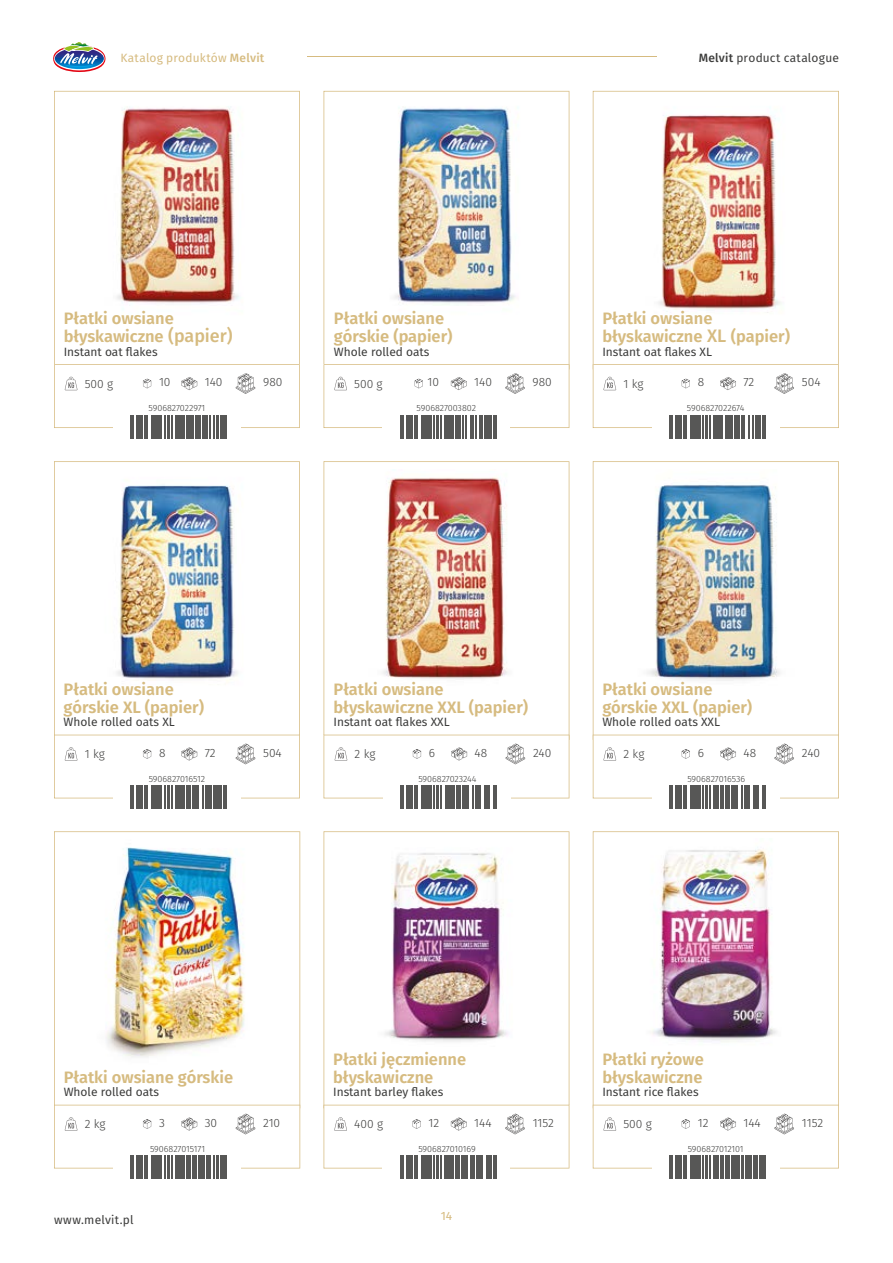
<style>
.page{position:relative;width:893px;height:1263px;background:#fff}
.page>*{position:absolute;margin:0;border:0;box-sizing:border-box;transform-origin:0 0}
.t1{font:600 16.5px/18px "Fira Sans";color:#d6bb80}
.t2{font:12px "Fira Sans";color:#3c3c3b}
.t3{font:300 12px "Fira Sans";color:#3c3c3b}
.t4{font:12px "Fira Sans";letter-spacing:.015em;color:#d6bb80}
.t5{font:12px "Fira Sans";letter-spacing:.02em;color:#3c3c3b}
.t6{font:300 9px "Fira Sans";letter-spacing:-.01em;color:#3c3c3b}
.s1{font-weight:500}
.s2{font-weight:500;font-size:18px}
</style>
<div class="page">
<svg style="left:53px;top:42px;width:52px;height:30px"></svg>
<img style="left:324px;top:91px;width:245px;height:273px">
<img style="left:54px;top:461px;width:246px;height:274px">
<img style="left:593px;top:461px;width:246px;height:274px">
<img style="left:324px;top:461px;width:245px;height:274px">
<img style="left:593px;top:91px;width:246px;height:273px">
<img style="left:54px;top:831px;width:246px;height:274px">
<img style="left:54px;top:91px;width:246px;height:273px">
<img style="left:324px;top:831px;width:245px;height:274px">
<img style="left:593px;top:831px;width:246px;height:274px">
<svg style="left:54px;top:735px;width:246px;height:74px"></svg>
<svg style="left:593px;top:364px;width:246px;height:75px"></svg>
<svg style="left:54px;top:1105px;width:246px;height:74px"></svg>
<svg style="left:324px;top:735px;width:245px;height:74px"></svg>
<svg style="left:593px;top:735px;width:246px;height:74px"></svg>
<svg style="left:324px;top:364px;width:245px;height:75px"></svg>
<svg style="left:54px;top:364px;width:246px;height:75px"></svg>
<svg style="left:593px;top:1105px;width:246px;height:74px"></svg>
<svg style="left:324px;top:1105px;width:245px;height:74px"></svg>
<hr style="left:307px;top:56px;width:350px;height:1px;background:#d6bb80">
<p class="t4" style="left:121px;top:49px;width:145px">Katalog produktów <span class="s1">Melvit</span></p>
<p class="t2" style="left:699px;top:49px;width:142px"><span class="s1">Melvit</span> product catalogue</p>
<p class="t1" style="left:64px;top:308px;width:171px">Płatki owsiane błyskawiczne <span class="s2">(papier)</span></p>
<p class="t2" style="left:64px;top:342px;width:96px">Instant oat flakes</p>
<p class="t1" style="left:334px;top:308px;width:120px">Płatki owsiane górskie (papier)</p>
<p class="t2" style="left:334px;top:342px;width:97px">Whole rolled oats</p>
<p class="t1" style="left:602px;top:308px;width:189px">Płatki owsiane błyskawiczne <span class="s2">XL</span> (papier)</p>
<p class="t2" style="left:602px;top:342px;width:111px">Instant oat flakes XL</p>
<p class="t3" style="left:85px;top:375px;width:30px">500 g</p>
<p class="t3" style="left:159px;top:374px;width:13px">10</p>
<p class="t3" style="left:205px;top:374px;width:19px">140</p>
<p class="t3" style="left:263px;top:374px;width:21px">980</p>
<p class="t3" style="left:354px;top:375px;width:30px">500 g</p>
<p class="t3" style="left:427px;top:374px;width:13px">10</p>
<p class="t3" style="left:474px;top:374px;width:19px">140</p>
<p class="t3" style="left:533px;top:374px;width:21px">980</p>
<p class="t3" style="left:623px;top:375px;width:22px">1 kg</p>
<p class="t3" style="left:698px;top:374px;width:8px">8</p>
<p class="t3" style="left:743px;top:374px;width:12px">72</p>
<p class="t3" style="left:802px;top:374px;width:20px">504</p>
<p class="t6" style="left:149px;top:402px;width:58px">5906827022971</p>
<p class="t6" style="left:416px;top:402px;width:61px">5906827003802</p>
<p class="t6" style="left:687px;top:402px;width:59px">5906827022674</p>
<p class="t1" style="left:64px;top:679px;width:142px">Płatki owsiane górskie XL (papier)</p>
<p class="t2" style="left:64px;top:713px;width:113px">Whole rolled oats XL</p>
<p class="t1" style="left:334px;top:679px;width:196px">Płatki owsiane błyskawiczne XXL (papier)</p>
<p class="t2" style="left:334px;top:713px;width:118px">Instant oat flakes XXL</p>
<p class="t1" style="left:602px;top:679px;width:151px">Płatki owsiane górskie XXL (papier)</p>
<p class="t2" style="left:602px;top:713px;width:119px">Whole rolled oats XXL</p>
<p class="t3" style="left:85px;top:745px;width:22px">1 kg</p>
<p class="t3" style="left:159px;top:744px;width:8px">8</p>
<p class="t3" style="left:533px;top:744px;width:20px">240</p>
<p class="t3" style="left:802px;top:744px;width:20px">240</p>
<p class="t3" style="left:205px;top:744px;width:12px">72</p>
<p class="t3" style="left:429px;top:744px;width:8px">6</p>
<p class="t3" style="left:698px;top:744px;width:8px">6</p>
<p class="t3" style="left:263px;top:744px;width:20px">504</p>
<p class="t3" style="left:355px;top:745px;width:22px">2 kg</p>
<p class="t3" style="left:623px;top:745px;width:22px">2 kg</p>
<p class="t3" style="left:475px;top:744px;width:14px">48</p>
<p class="t3" style="left:743px;top:744px;width:14px">48</p>
<p class="t6" style="left:149px;top:772px;width:58px">5906827016512</p>
<p class="t6" style="left:418px;top:772px;width:60px">5906827023244</p>
<p class="t6" style="left:687px;top:772px;width:59px">5906827016536</p>
<p class="t1" style="left:64px;top:1067px;width:171px">Płatki owsiane górskie</p>
<p class="t2" style="left:64px;top:1083px;width:97px">Whole rolled oats</p>
<p class="t1" style="left:333px;top:1049px;width:134px">Płatki jęczmienne błyskawiczne</p>
<p class="t2" style="left:333px;top:1083px;width:112px">Instant barley flakes</p>
<p class="t1" style="left:602px;top:1049px;width:103px">Płatki ryżowe błyskawiczne</p>
<p class="t2" style="left:602px;top:1083px;width:98px">Instant rice flakes</p>
<p class="t3" style="left:85px;top:1115px;width:22px">2 kg</p>
<p class="t3" style="left:159px;top:1114px;width:7px">3</p>
<p class="t3" style="left:205px;top:1114px;width:14px">30</p>
<p class="t3" style="left:263px;top:1114px;width:19px">210</p>
<p class="t3" style="left:354px;top:1115px;width:30px">400 g</p>
<p class="t3" style="left:428px;top:1114px;width:12px">12</p>
<p class="t3" style="left:474px;top:1114px;width:19px">144</p>
<p class="t3" style="left:533px;top:1114px;width:23px">1152</p>
<p class="t3" style="left:623px;top:1115px;width:30px">500 g</p>
<p class="t3" style="left:698px;top:1114px;width:12px">12</p>
<p class="t3" style="left:743px;top:1114px;width:19px">144</p>
<p class="t3" style="left:802px;top:1114px;width:23px">1152</p>
<p class="t6" style="left:150px;top:1142px;width:57px">5906827015171</p>
<p class="t6" style="left:418px;top:1142px;width:59px">5906827010169</p>
<p class="t6" style="left:688px;top:1142px;width:58px">5906827012101</p>
<p class="t5" style="left:54px;top:1211px;width:81px">www.melvit.pl</p>
<p class="t4" style="left:441px;top:1207px;width:13px">14</p>
</div>
